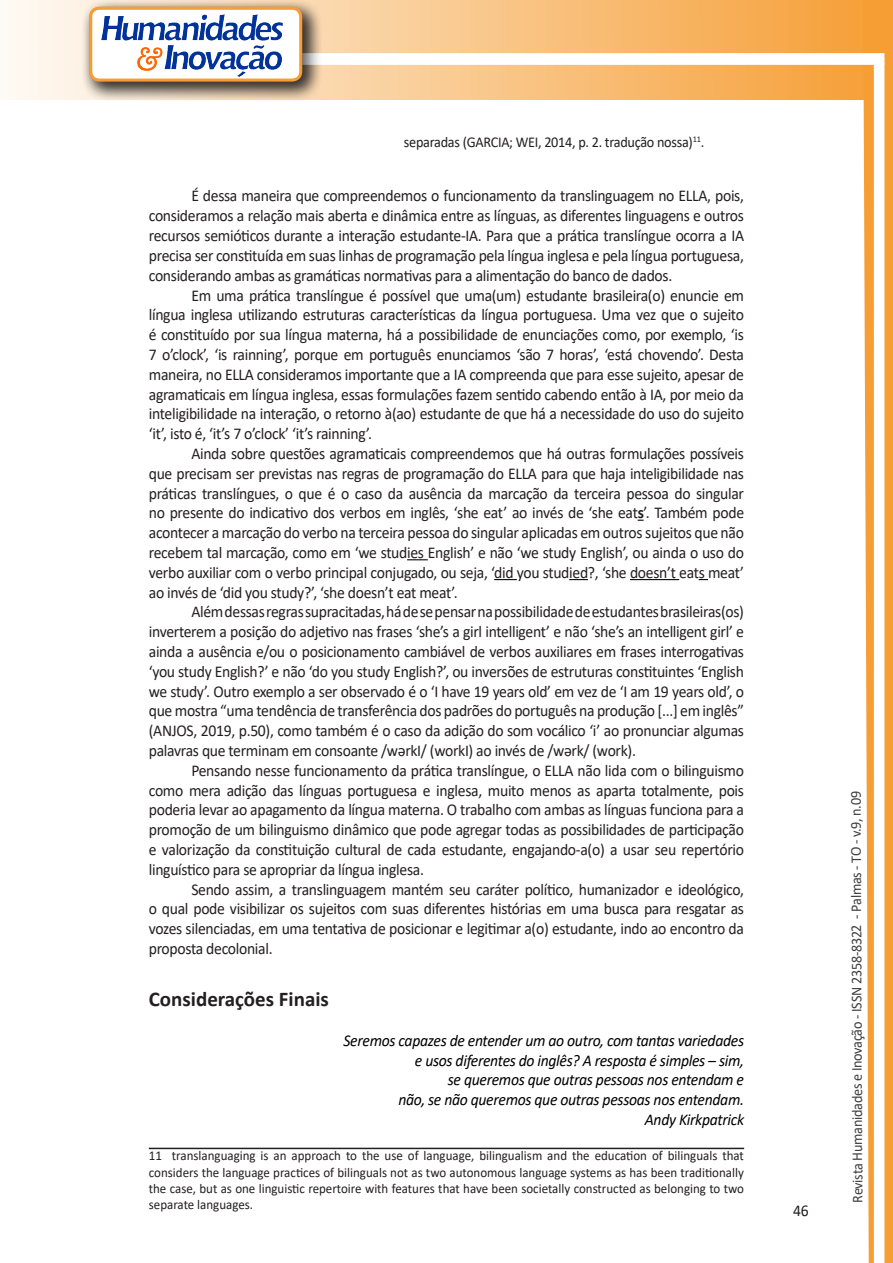
<style>
.page{position:relative;width:893px;height:1263px;background:#fff}
.page>*{position:absolute;margin:0;border:0;box-sizing:border-box;transform-origin:0 0}
.Titulo_2{font:700 21px "Calibri";color:#231f20}
.texto{font:16.5px/19.8px "Calibri";letter-spacing:-.02em;color:#231f20;text-align:justify;scale:.95 1}
.texto-2{font:italic 16.5px/19.8px "Calibri";letter-spacing:-.02em;color:#000;text-align:right;scale:.95 1}
.t1{font:15px "Calibri";letter-spacing:-.025em;color:#3e3e3f;scale:.95 1}
.citacao{font:15px "Calibri";letter-spacing:-.02em;color:#231f20;scale:.95 1}
.Rodapé{font:13.5px/16.2px "Calibri";color:#231f20;text-align:justify;scale:.96 1}
.s1{font-weight:700}
</style>
<div class="page">
<svg style="left:5px;top:0;width:858px;height:100px;background:#f9c484"></svg>
<div style="left:302px;top:53px;width:582px;height:12px;background:#fff;border:2px solid #fff"></div>
<svg style="left:863px;top:0;width:30px;height:1263px"></svg>
<div style="left:81px;top:0;width:241px;height:102px;background:#231f20;opacity:.75"></div>
<div style="left:91px;top:8px;width:210px;height:72px;background:#fff;border-radius:9px"></div>
<div style="left:89px;top:7px;width:213px;height:75px;border:3px solid #f69e34;border-radius:9px"></div>
<img style="left:101px;top:14px;width:181px;height:62px">
<svg style="left:407px;top:559px;width:21px;height:1px"></svg>
<svg style="left:494px;top:579px;width:23px;height:1px"></svg>
<svg style="left:569px;top:579px;width:19px;height:1px"></svg>
<hr style="left:630px;top:579px;width:49px;height:1px;background:#000">
<hr style="left:149px;top:1148px;width:595px;height:1px;background:#231f20">
<p class="citacao" style="left:404px;top:132px;width:318px">separadas (GARCIA; WEI, 2014, p. 2. tradução nossa)<sup>11</sup>.</p>
<p class="texto" style="left:149px;top:186px;width:628px;text-indent:43px">É dessa maneira que compreendemos o funcionamento da translinguagem no ELLA, pois, consideramos a relação mais aberta e dinâmica entre as línguas, as diferentes linguagens e outros recursos semióticos durante a interação estudante-IA. Para que a prática translíngue ocorra a IA precisa ser constituída em suas linhas de programação pela língua inglesa e pela língua portuguesa, considerando ambas as gramáticas normativas para a alimentação do banco de dados.</p>
<p class="texto" style="left:149px;top:285px;width:628px;text-indent:43px">Em uma prática translíngue é possível que uma(um) estudante brasileira(o) enuncie em língua inglesa utilizando estruturas características da língua portuguesa. Uma vez que o sujeito é constituído por sua língua materna, há a possibilidade de enunciações como, por exemplo, ‘is 7 o’clock’, ‘is rainning’, porque em português enunciamos ‘são 7 horas’, ‘está chovendo’. Desta maneira, no ELLA consideramos importante que a IA compreenda que para esse sujeito, apesar de agramaticais em língua inglesa, essas formulações fazem sentido cabendo então à IA, por meio da inteligibilidade na interação, o retorno à(ao) estudante de que há a necessidade do uso do sujeito ‘it’, isto é, ‘it’s 7 o’clock’ ‘it’s rainning’.</p>
<p class="texto" style="left:149px;top:443px;width:628px;text-indent:43px">Ainda sobre questões agramaticais compreendemos que há outras formulações possíveis que precisam ser previstas nas regras de programação do ELLA para que haja inteligibilidade nas práticas translíngues, o que é o caso da ausência da marcação da terceira pessoa do singular no presente do indicativo dos verbos em inglês, ‘she eat’ ao invés de ‘she eat<span class="s1">s</span>’. Também pode acontecer a marcação do verbo na terceira pessoa do singular aplicadas em outros sujeitos que não recebem tal marcação, como em ‘we studies English’ e não ‘we study English’, ou ainda o uso do verbo auxiliar com o verbo principal conjugado, ou seja, ‘did you studied?, ‘she doesn’t eats meat’ ao invés de ‘did you study?’, ‘she doesn’t eat meat’.</p>
<p class="texto" style="left:149px;top:601px;width:628px;text-indent:43px">Além dessas regras supracitadas, há de se pensar na possibilidade de estudantes brasileiras(os) inverterem a posição do adjetivo nas frases ‘she’s a girl intelligent’ e não ‘she’s an intelligent girl’ e ainda a ausência e/ou o posicionamento cambiável de verbos auxiliares em frases interrogativas ‘you study English?’ e não ‘do you study English?’, ou inversões de estruturas constituintes ‘English we study’. Outro exemplo a ser observado é o ‘I have 19 years old’ em vez de ‘I am 19 years old’, o que mostra “uma tendência de transferência dos padrões do português na produção [...] em inglês” (ANJOS, 2019, p.50), como também é o caso da adição do som vocálico ‘i’ ao pronunciar algumas palavras que terminam em consoante /wərkI/ (workI) ao invés de /wərk/ (work).</p>
<p class="texto" style="left:149px;top:760px;width:628px;text-indent:43px">Pensando nesse funcionamento da prática translíngue, o ELLA não lida com o bilinguismo como mera adição das línguas portuguesa e inglesa, muito menos as aparta totalmente, pois poderia levar ao apagamento da língua materna. O trabalho com ambas as línguas funciona para a promoção de um bilinguismo dinâmico que pode agregar todas as possibilidades de participação e valorização da constituição cultural de cada estudante, engajando-a(o) a usar seu repertório linguístico para se apropriar da língua inglesa.</p>
<p class="texto" style="left:149px;top:879px;width:628px;text-indent:43px">Sendo assim, a translinguagem mantém seu caráter político, humanizador e ideológico, o qual pode visibilizar os sujeitos com suas diferentes histórias em uma busca para resgatar as vozes silenciadas, em uma tentativa de posicionar e legitimar a(o) estudante, indo ao encontro da proposta decolonial.</p>
<p class="Titulo_2" style="left:149px;top:984px;width:182px">Considerações Finais</p>
<p class="texto-2" style="left:343px;top:1030px;width:423px">Seremos capazes de entender um ao outro, com tantas variedades e usos diferentes do inglês? A resposta é simples – sim,<br>se queremos que outras pessoas nos entendam e</p>
<p class="texto-2" style="left:398px;top:1089px;width:365px">não, se não queremos que outras pessoas nos entendam.</p>
<p class="texto-2" style="left:645px;top:1109px;width:106px">Andy Kirkpatrick</p>
<p class="Rodapé" style="left:149px;top:1147px;width:621px">11 translanguaging is an approach to the use of language, bilingualism and the education of bilinguals that considers the language practices of bilinguals not as two autonomous language systems as has been traditionally the case, but as one linguistic repertoire with features that have been societally constructed as belonging to two separate languages.</p>
<p class="texto" style="left:793px;top:1200px;width:18px">46</p>
<p class="t1" style="left:846px;top:1203px;width:435px;rotate:-90deg">Revista Humanidades e Inovação - ISSN 2358-8322 - Palmas - TO - v.9, n.09</p>
</div>
